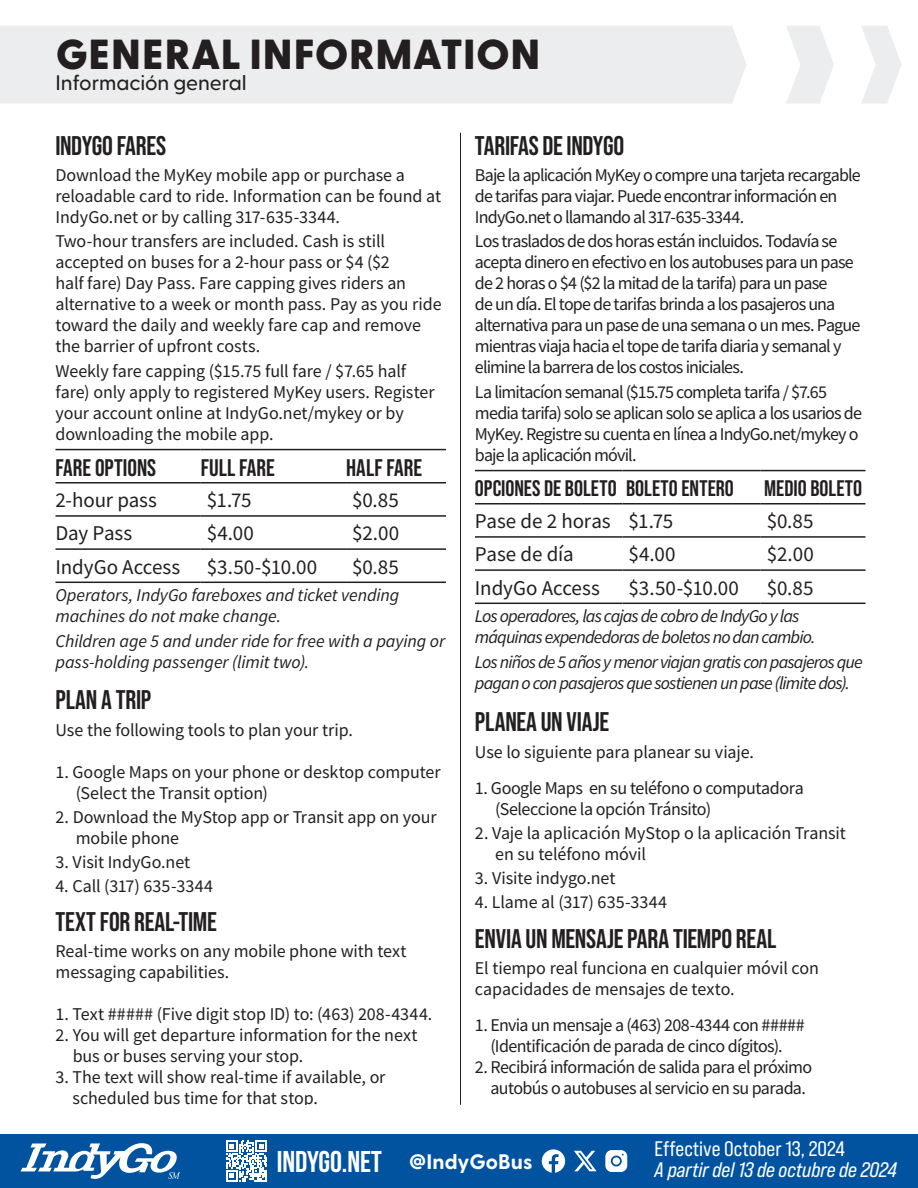
<style>
.page{position:relative;width:918px;height:1188px;background:#fff}
.page>*{position:absolute;margin:0;border:0;box-sizing:border-box;transform-origin:0 0}
.t1{font:800 42px "Greycliff CF";letter-spacing:.015em;color:#231f20}
.t2{font:700 30px "Bebas Neue";color:#fff}
.t3{font:700 27px "Bebas Neue Pro";letter-spacing:-.01em;color:#231f20}
.t4{font:700 24px "Bebas Neue Pro";color:#231f20}
.t5{font:700 22.5px "Bebas Neue Pro";letter-spacing:.005em;color:#231f20}
.t6{font:21px "Source Sans Pro";letter-spacing:-.005em;color:#231f20}
.t7{font:21px "Bebas Neue Pro Sm E It";color:#fff}
.t8{font:21px "Bebas Neue Pro Sm E Rg";color:#fff}
.t9{font:500 21px "Greycliff CF";letter-spacing:-.005em;color:#231f20}
.t10{font:18px/21px "Source Sans Pro";letter-spacing:-.01em;color:#231f20}
.t11{font:18px/21px "Source Sans Pro";letter-spacing:-.045em;color:#231f20}
.t12{font:italic 18px/21px "Source Sans Pro";letter-spacing:-.04em;color:#231f20}
.t13{font:18px/21px "Source Sans Pro";letter-spacing:-.035em;color:#231f20;text-align:center}
.t14{font:italic 18px/21px "Source Sans Pro";letter-spacing:-.005em;color:#231f20}
.t15{font:italic 18px/21px "Source Sans Pro";letter-spacing:-.01em;color:#231f20}
.s1{font-family:"Greycliff CF";font-size:21px}
</style>
<div class="page">
<hr style="left:56px;top:449px;width:145px;height:1px;background:#231f20">
<hr style="left:201px;top:449px;width:145px;height:1px;background:#231f20">
<hr style="left:346px;top:449px;width:100px;height:1px;background:#231f20">
<hr style="left:56px;top:482px;width:145px;height:2px;background:#231f20">
<hr style="left:201px;top:482px;width:145px;height:2px;background:#231f20">
<hr style="left:346px;top:482px;width:100px;height:2px;background:#231f20">
<hr style="left:56px;top:515px;width:145px;height:2px;background:#231f20">
<hr style="left:201px;top:515px;width:145px;height:2px;background:#231f20">
<hr style="left:346px;top:515px;width:100px;height:2px;background:#231f20">
<hr style="left:56px;top:548px;width:145px;height:2px;background:#231f20">
<hr style="left:201px;top:548px;width:145px;height:2px;background:#231f20">
<hr style="left:346px;top:548px;width:100px;height:2px;background:#231f20">
<hr style="left:56px;top:582px;width:145px;height:1px;background:#231f20">
<hr style="left:201px;top:582px;width:145px;height:1px;background:#231f20">
<hr style="left:346px;top:582px;width:100px;height:1px;background:#231f20">
<hr style="left:475px;top:470px;width:147px;height:1px;background:#231f20">
<hr style="left:622px;top:470px;width:139px;height:1px;background:#231f20">
<hr style="left:761px;top:470px;width:105px;height:1px;background:#231f20">
<hr style="left:475px;top:503px;width:147px;height:2px;background:#231f20">
<hr style="left:622px;top:503px;width:139px;height:2px;background:#231f20">
<hr style="left:761px;top:503px;width:105px;height:2px;background:#231f20">
<hr style="left:475px;top:536px;width:147px;height:2px;background:#231f20">
<hr style="left:622px;top:536px;width:139px;height:2px;background:#231f20">
<hr style="left:761px;top:536px;width:105px;height:2px;background:#231f20">
<hr style="left:475px;top:569px;width:147px;height:2px;background:#231f20">
<hr style="left:622px;top:569px;width:139px;height:2px;background:#231f20">
<hr style="left:761px;top:569px;width:105px;height:2px;background:#231f20">
<hr style="left:475px;top:603px;width:147px;height:1px;background:#231f20">
<hr style="left:622px;top:603px;width:139px;height:1px;background:#231f20">
<hr style="left:761px;top:603px;width:105px;height:1px;background:#231f20">
<hr style="left:460px;top:133px;width:1px;height:972px;background:#231f20">
<svg style="left:0;top:26px;width:901px;height:78px;fill:#ecedee"></svg>
<div style="left:0;top:1134px;width:918px;height:54px;background:#0153a0"></div>
<svg style="left:20px;top:1143px;width:160px;height:36px"></svg>
<svg style="left:226px;top:1141px;width:41px;height:40px"></svg>
<svg style="left:542px;top:1149px;width:23px;height:24px"></svg>
<svg style="left:605px;top:1150px;width:22px;height:22px"></svg>
<svg style="left:574px;top:1151px;width:23px;height:20px"></svg>
<h1 class="t1" style="left:56px;top:22px;width:486px">GENERAL INFORMATION</h1>
<p class="t9" style="left:56px;top:67px;width:193px">Información general</p>
<h3 class="t3" style="left:56px;top:130px;width:112px">INDYGO FARES</h3>
<p class="t10" style="left:56px;top:165px;width:387px">Download the MyKey mobile app or purchase a reloadable card to ride. Information can be found at<br>IndyGo.net or by calling 317-635-3344.</p>
<p class="t10" style="left:56px;top:231px;width:388px">Two-hour transfers are included. Cash is still accepted on buses for a 2-hour pass or $4 ($2<br>half fare) Day Pass. Fare capping gives riders an alternative to a week or month pass. Pay as you ride toward the daily and weekly fare cap and remove the barrier of upfront costs.</p>
<p class="t10" style="left:56px;top:360px;width:381px">Weekly fare capping ($15.75 full fare / $7.65 half fare) only apply to registered MyKey users. Register your account online at IndyGo.net/mykey or by downloading the mobile app.</p>
<h3 class="t4" style="left:56px;top:454px;width:102px">FARE OPTIONS</h3>
<h3 class="t4" style="left:201px;top:454px;width:76px">FULL FARE</h3>
<h3 class="t4" style="left:346px;top:454px;width:78px">HALF FARE</h3>
<p class="t6" style="left:56px;top:487px;width:103px">2-hour pass</p>
<p class="t6" style="left:207px;top:487px;width:46px">$1.75</p>
<p class="t6" style="left:352px;top:487px;width:49px">$0.85</p>
<p class="t6" style="left:56px;top:520px;width:78px">Day Pass</p>
<p class="t6" style="left:207px;top:520px;width:49px">$4.00</p>
<p class="t6" style="left:352px;top:520px;width:49px">$2.00</p>
<p class="t6" style="left:56px;top:553px;width:126px">IndyGo Access</p>
<p class="t6" style="left:207px;top:553px;width:112px">$3.50-$10.00</p>
<p class="t6" style="left:352px;top:553px;width:49px">$0.85</p>
<p class="t15" style="left:56px;top:585px;width:346px">Operators, IndyGo fareboxes and ticket vending machines do not make change.</p>
<p class="t14" style="left:56px;top:630px;width:391px">Children age 5 and under ride for free with a paying or pass-holding passenger (limit two).</p>
<h3 class="t3" style="left:56px;top:684px;width:97px">PLAN A TRIP</h3>
<p class="t10" style="left:56px;top:719px;width:299px">Use the following tools to plan your trip.</p>
<p class="t10" style="left:76px;top:761px;width:366px;text-indent:-20px">1. Google Maps on your phone or desktop computer (Select the Transit option)</p>
<p class="t10" style="left:76px;top:806px;width:362px;text-indent:-20px">2. Download the MyStop app or Transit app on your mobile phone</p>
<p class="t10" style="left:56px;top:851px;width:136px">3. Visit IndyGo.net</p>
<p class="t10" style="left:56px;top:876px;width:159px">4. Call (317) 635-3344</p>
<h3 class="t3" style="left:56px;top:906px;width:163px">TEXT FOR REAL-TIME</h3>
<p class="t10" style="left:56px;top:941px;width:353px">Real-time works on any mobile phone with text messaging capabilities.</p>
<p class="t10" style="left:56px;top:1004px;width:378px">1. Text ##### (Five digit stop ID) to: (463) 208-4344.</p>
<p class="t10" style="left:73px;top:1025px;width:346px;text-indent:-17px">2. You will get departure information for the next bus or buses serving your stop.</p>
<p class="t10" style="left:73px;top:1067px;width:314px;text-indent:-17px">3. The text will show real-time if available, or scheduled bus time for that stop.</p>
<h3 class="t3" style="left:475px;top:130px;width:151px">TARIFAS DE INDYGO</h3>
<p class="t11" style="left:475px;top:165px;width:387px">Baje la aplicación MyKey o compre una tarjeta recargable de tarifas para viajar. Puede encontrar información en<br>IndyGo.net o llamando al 317-635-3344.</p>
<p class="t11" style="left:475px;top:231px;width:387px">Los traslados de dos horas están incluidos. Todavía se acepta dinero en efectivo en los autobuses para un pase de 2 horas o $4 ($2 la mitad de la tarifa) para un pase<br>de un día. El tope de tarifas brinda a los pasajeros una alternativa para un pase de una semana o un mes. Pague mientras viaja hacia el tope de tarifa diaria y semanal y elimine la barrera de los costos iniciales.</p>
<p class="t11" style="left:475px;top:381px;width:388px">La limitacíon semanal ($15.75 completa tarifa / $7.65 media tarifa) solo se aplican solo se aplica a los usarios de MyKey. Registre su cuenta en línea a IndyGo.net/mykey o baje la aplicación móvil.</p>
<p class="t5" style="left:475px;top:476px;width:260px">OPCIONES DE BOLETO BOLETO ENTERO</p>
<p class="t5" style="left:764px;top:476px;width:99px">MEDIO BOLETO</p>
<p class="t6" style="left:475px;top:508px;width:200px">Pase de 2 horas $1.75</p>
<p class="t6" style="left:767px;top:508px;width:49px">$0.85</p>
<p class="t6" style="left:475px;top:541px;width:100px">Pase de día</p>
<p class="t6" style="left:628px;top:541px;width:49px">$4.00</p>
<p class="t6" style="left:767px;top:541px;width:49px">$2.00</p>
<p class="t6" style="left:475px;top:574px;width:126px">IndyGo Access</p>
<p class="t6" style="left:628px;top:574px;width:112px">$3.50-$10.00</p>
<p class="t6" style="left:767px;top:574px;width:49px">$0.85</p>
<p class="t12" style="left:475px;top:606px;width:342px">Los operadores, las cajas de cobro de IndyGo y las máquinas expendedoras de boletos no dan cambio.</p>
<p class="t12" style="left:475px;top:651px;width:389px">Los niños de 5 años y menor viajan gratis con pasajeros que pagan o con pasajeros que sostienen un pase (limite dos).</p>
<h3 class="t3" style="left:475px;top:706px;width:136px">PLANEA UN VIAJE</h3>
<p class="t10" style="left:475px;top:741px;width:281px">Use lo siguiente para planear su viaje.</p>
<p class="t10" style="left:495px;top:777px;width:310px;text-indent:-20px">1. Google Maps en su teléfono o computadora (Seleccione la opción Tránsito)</p>
<p class="t10" style="left:495px;top:822px;width:352px;text-indent:-20px">2. Vaje la aplicación MyStop o la aplicación Transit en su teléfono móvil</p>
<p class="t10" style="left:475px;top:868px;width:142px">3. Visite indygo.net</p>
<p class="t10" style="left:475px;top:892px;width:194px">4. Llame al (317) 635-3344</p>
<h3 class="t3" style="left:475px;top:923px;width:303px">ENVIA UN MENSAJE PARA TIEMPO REAL</h3>
<p class="t10" style="left:475px;top:957px;width:346px">El tiempo real funciona en cualquier móvil con capacidades de mensajes de texto.</p>
<p class="t13" style="left:475px;top:1014px;width:331px">1. Envia un mensaje a (463) 208-4344 con ##### (Identificación de parada de cinco dígitos).</p>
<p class="t13" style="left:475px;top:1056px;width:339px">2. Recibirá información de salida para el próximo autobús o autobuses al servicio en su parada.</p>
<h2 class="t2" style="left:277px;top:1145px;width:257px">INDYGO.NET <span class="s1">@IndyGoBus</span></h2>
<p class="t8" style="left:655px;top:1137px;width:192px">Effective October 13, 2024</p>
<p class="t7" style="left:655px;top:1158px;width:244px">A partir del 13 de octubre de 2024</p>
</div>
